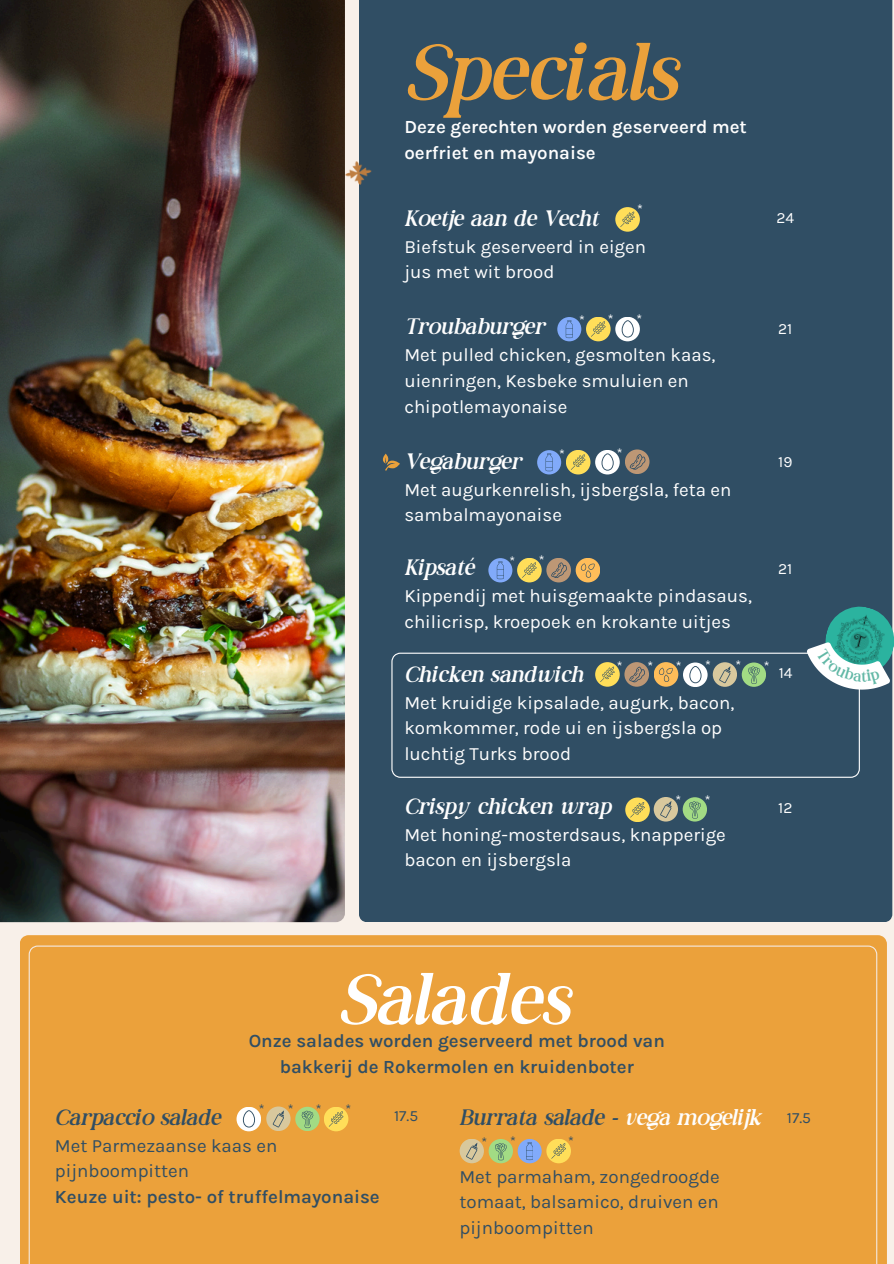
<style>
.page{position:relative;width:894px;height:1264px;background:#fff}
.page>*{position:absolute;margin:0;border:0;box-sizing:border-box;transform-origin:0 0}
.t1{font:italic 77.85px "Ws Paradose";color:#eba13b}
.t2{font:italic 70.05px "Ws Paradose";color:#fff}
.t3{font:italic 21.75px "Ws Paradose";color:#fefefe}
.t4{font:italic 21.75px "Ws Paradose";color:#304e64}
.t5{font:18.75px/25.7px "Karla";color:#fefefe}
.t6{font:18.75px/25.7px "Karla";color:#304e64;text-align:justify}
.t7{font:600 18.75px/25.7px "Karla";color:#304e64;text-align:center}
.t8{font:600 18.75px/25.7px "Karla";color:#fefefe}
.t9{font:15.6px "Karla";color:#fefefe}
.t10{font:15.6px "Karla";color:#304e64}
.t11{font:13.95px "Karla";color:#fff}
.t12{font:13.95px "Karla";color:#304e64}
.s1{font-weight:600}
.s2{color:#fefefe}
</style>
<div class="page">
<div style="left:0;top:0;width:893px;height:1263px;background:#f8f0e9"></div>
<img style="left:0;top:0;width:345px;height:922px">
<div style="left:359px;top:0;width:533px;height:921px;background:#304e64"></div>
<img style="left:343px;top:156px;width:31px;height:31px">
<div style="left:20px;top:935px;width:866px;height:328px;background:#eba13b"></div>
<svg style="left:383px;top:453px;width:16px;height:17px"></svg>
<div style="left:391px;top:652px;width:468px;height:125px;background:#304e64"></div>
<img style="left:821px;top:603px;width:72px;height:33px">
<div style="left:615px;top:207px;width:24px;height:25px;background:#ffde59;border-radius:50%"></div>
<svg style="left:620px;top:212px;width:14px;height:15px"></svg>
<div style="left:586px;top:317px;width:24px;height:24px;background:#ffde59;border-radius:50%"></div>
<svg style="left:591px;top:321px;width:14px;height:16px"></svg>
<div style="left:557px;top:317px;width:24px;height:24px;background:#81aafa;border-radius:50%"></div>
<svg style="left:565px;top:320px;width:7px;height:18px"></svg>
<div style="left:615px;top:317px;width:24px;height:24px;background:#fff;border-radius:50%"></div>
<svg style="left:615px;top:320px;width:25px;height:18px"></svg>
<div style="left:565px;top:450px;width:25px;height:24px;background:#ffde59;border-radius:50%"></div>
<svg style="left:571px;top:454px;width:14px;height:16px"></svg>
<div style="left:537px;top:450px;width:24px;height:24px;background:#81aafa;border-radius:50%"></div>
<svg style="left:545px;top:453px;width:7px;height:18px"></svg>
<div style="left:595px;top:450px;width:24px;height:24px;background:#fff;border-radius:50%"></div>
<svg style="left:595px;top:453px;width:24px;height:18px"></svg>
<svg style="left:624px;top:449px;width:25px;height:25px"></svg>
<svg style="left:629px;top:454px;width:16px;height:15px"></svg>
<div style="left:517px;top:558px;width:24px;height:24px;background:#ffde59;border-radius:50%"></div>
<svg style="left:522px;top:562px;width:14px;height:16px"></svg>
<div style="left:488px;top:558px;width:24px;height:24px;background:#81aafa;border-radius:50%"></div>
<svg style="left:496px;top:561px;width:7px;height:18px"></svg>
<div style="left:546px;top:558px;width:25px;height:24px;background:#bd9775;border-radius:50%"></div>
<svg style="left:551px;top:562px;width:15px;height:16px"></svg>
<div style="left:575px;top:558px;width:25px;height:24px;background:#ffbd59;border-radius:50%"></div>
<svg style="left:580px;top:563px;width:15px;height:14px"></svg>
<div style="left:595px;top:662px;width:24px;height:24px;background:#ffde59;border-radius:50%"></div>
<svg style="left:600px;top:666px;width:14px;height:16px"></svg>
<div style="left:624px;top:662px;width:25px;height:24px;background:#bd9775;border-radius:50%"></div>
<svg style="left:629px;top:666px;width:15px;height:16px"></svg>
<div style="left:653px;top:662px;width:25px;height:24px;background:#ffbd59;border-radius:50%"></div>
<svg style="left:658px;top:667px;width:15px;height:14px"></svg>
<svg style="left:682px;top:662px;width:25px;height:25px"></svg>
<svg style="left:682px;top:666px;width:25px;height:18px"></svg>
<div style="left:712px;top:662px;width:24px;height:24px;background:#d8c89d;border-radius:50%"></div>
<svg style="left:719px;top:666px;width:11px;height:17px"></svg>
<svg style="left:741px;top:662px;width:24px;height:25px"></svg>
<svg style="left:747px;top:666px;width:12px;height:17px"></svg>
<div style="left:625px;top:797px;width:24px;height:25px;background:#ffde59;border-radius:50%"></div>
<svg style="left:630px;top:802px;width:14px;height:15px"></svg>
<div style="left:653px;top:797px;width:24px;height:24px;background:#d8c89d;border-radius:50%"></div>
<svg style="left:660px;top:801px;width:11px;height:16px"></svg>
<div style="left:682px;top:797px;width:24px;height:24px;background:#a2db84;border-radius:50%"></div>
<svg style="left:689px;top:801px;width:11px;height:17px"></svg>
<div style="left:29px;top:945px;width:848px;height:318px;background:#eba13b"></div>
<svg style="left:799px;top:636px;width:94px;height:65px;background:#74a0a4"></svg>
<p class="t1" style="left:404px;top:26px;width:273px">Specials</p>
<p class="t8" style="left:404px;top:114px;width:344px">Deze gerechten worden geserveerd met oerfriet en mayonaise</p>
<p class="t11" style="left:637px;top:201px;width:7px">*</p>
<p class="t3" style="left:404px;top:205px;width:196px">Koetje aan de Vecht</p>
<p class="t5" style="left:404px;top:233px;width:243px">Biefstuk geserveerd in eigen jus met wit brood</p>
<h1 class="t3" style="left:404px;top:314px;width:142px">Troubaburger</h1>
<h1 class="t5" style="left:404px;top:342px;width:312px">Met pulled chicken, gesmolten kaas, uienringen, Kesbeke smuluien en chipotlemayonaise</h1>
<h4 class="t3" style="left:404px;top:448px;width:118px">Vegaburger</h4>
<h4 class="t5" style="left:404px;top:476px;width:328px">Met augurkenrelish, ijsbergsla, feta en sambalmayonaise</h4>
<p class="t3" style="left:404px;top:554px;width:72px">Kipsaté</p>
<p class="t5" style="left:404px;top:583px;width:349px">Kippendij met huisgemaakte pindasaus, chilicrisp, kroepoek en krokante uitjes</p>
<h5 class="t3" style="left:404px;top:661px;width:180px">Chicken sandwich</h5>
<h5 class="t5" style="left:404px;top:689px;width:331px">Met kruidige kipsalade, augurk, bacon, komkommer, rode ui en ijsbergsla op luchtig Turks brood</h5>
<h5 class="t3" style="left:404px;top:793px;width:208px">Crispy chicken wrap</h5>
<h5 class="t5" style="left:404px;top:821px;width:323px">Met honing-mosterdsaus, knapperige bacon en ijsbergsla</h5>
<p class="t11" style="left:579px;top:312px;width:7px">*</p>
<p class="t11" style="left:607px;top:311px;width:7px">*</p>
<p class="t11" style="left:636px;top:311px;width:7px">*</p>
<p class="t11" style="left:559px;top:446px;width:7px">*</p>
<p class="t11" style="left:616px;top:445px;width:7px">*</p>
<p class="t11" style="left:509px;top:553px;width:7px">*</p>
<p class="t11" style="left:538px;top:552px;width:7px">*</p>
<p class="t11" style="left:616px;top:657px;width:7px">*</p>
<p class="t11" style="left:647px;top:658px;width:7px">*</p>
<p class="t11" style="left:675px;top:658px;width:7px">*</p>
<p class="t11" style="left:705px;top:657px;width:7px">*</p>
<p class="t11" style="left:735px;top:657px;width:7px">*</p>
<p class="t11" style="left:763px;top:658px;width:7px">*</p>
<p class="t11" style="left:675px;top:792px;width:7px">*</p>
<p class="t11" style="left:704px;top:792px;width:7px">*</p>
<p class="t9" style="left:776px;top:208px;width:19px">24</p>
<p class="t9" style="left:778px;top:319px;width:16px">21</p>
<p class="t9" style="left:778px;top:452px;width:16px">19</p>
<p class="t9" style="left:778px;top:559px;width:16px">21</p>
<p class="t9" style="left:778px;top:663px;width:15px">14</p>
<p class="t9" style="left:778px;top:798px;width:16px">12</p>
<h5 class="t2" style="left:338px;top:957px;width:232px">Salades</h5>
<p class="t7" style="left:248px;top:1027px;width:417px">Onze salades worden geserveerd met brood van bakkerij de Rokermolen en kruidenboter</p>
<p class="t12" style="left:345px;top:1100px;width:7px">*</p>
<p class="t12" style="left:258px;top:1100px;width:7px">*</p>
<p class="t12" style="left:287px;top:1101px;width:7px">*</p>
<p class="t12" style="left:315px;top:1101px;width:7px">*</p>
<p class="t4" style="left:55px;top:1104px;width:167px">Carpaccio salade</p>
<h5 class="t10" style="left:394px;top:1106px;width:26px">17.5</h5>
<p class="t10" style="left:786px;top:1109px;width:26px">17.5</p>
<p class="t6" style="left:55px;top:1132px;width:326px;text-align:left">Met Parmezaanse kaas en pijnboompitten<br><span class="s1">Keuze uit: pesto- of truffelmayonaise</span></p>
<h5 class="t4" style="left:459px;top:1104px;width:303px">Burrata salade - <span class="s2">vega mogelijk</span></h5>
<h5 class="t6" style="left:459px;top:1163px;width:262px">Met parmaham, zongedroogde tomaat, balsamico, druiven en pijnboompitten</h5>
<p class="t12" style="left:568px;top:1132px;width:7px">*</p>
<p class="t12" style="left:481px;top:1133px;width:7px">*</p>
<p class="t12" style="left:510px;top:1133px;width:7px">*</p>
</div>
